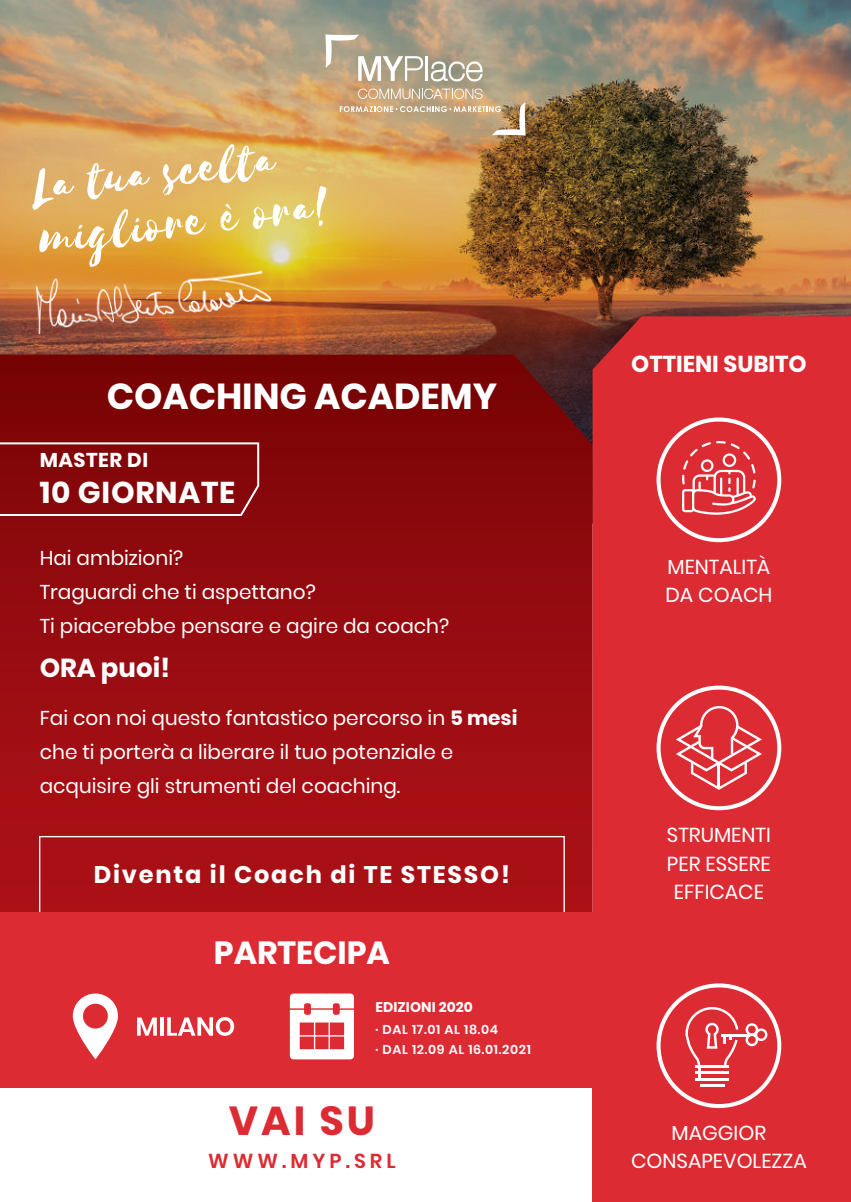
<style>
.page{position:relative;width:851px;height:1202px;background:#fff}
.page>*{position:absolute;margin:0;border:0;box-sizing:border-box;transform-origin:0 0}
.t1{font:700 40.4px "Poppins";color:#dd2b34}
.t2{font:700 36px "Poppins";color:#fff}
.t3{font:700 32px "Poppins";color:#fff}
.t4{font:700 30px "Poppins";letter-spacing:.025em;color:#fff}
.t5{font:700 26px "Poppins";color:#fff}
.t6{font:700 24px "Poppins";letter-spacing:.075em;color:#fff}
.t7{font:700 23px "Poppins";color:#fff}
.t8{font:20.2px/28.2px "Poppins";color:#fff;text-align:center}
.t9{font:600 20.2px "Poppins";letter-spacing:.2em;color:#dd2b34}
.t10{font:20px/34px "Poppins";color:#fff}
.t11{font:700 20px "Poppins";letter-spacing:.025em;color:#fff}
.t12{font:700 14px "Poppins";letter-spacing:.005em;color:#fff}
.t13{font:600 12.8px/20px "Poppins";letter-spacing:.05em;color:#fff}
.s1{font-weight:700}
</style>
<div class="page">
<img style="left:0;top:0;width:850px;height:355px">
<svg style="left:32px;top:144px;width:294px;height:123px;background:#e4bf6d"></svg>
<img style="left:32px;top:264px;width:239px;height:70px">
<svg style="left:0;top:355px;width:592px;height:557px;background:#940b0f"></svg>
<div style="left:39px;top:836px;width:525px;height:77px;border:1px solid #fff"></div>
<div style="left:592px;top:316px;width:258px;height:886px;background:#dd2b34"></div>
<div style="left:0;top:912px;width:592px;height:290px;background:#dd2b34"></div>
<div style="left:0;top:1088px;width:591px;height:114px;background:#fff"></div>
<svg style="left:0;top:441px;width:261px;height:76px;background:#8b1517"></svg>
<div style="left:656px;top:983px;width:125px;height:125px;border:4px solid #fff;border-radius:50%"></div>
<div style="left:656px;top:418px;width:125px;height:124px;border:4px solid #fff;border-radius:50%"></div>
<svg style="left:682px;top:441px;width:73px;height:76px;background:#e4585f"></svg>
<div style="left:656px;top:686px;width:125px;height:124px;border:4px solid #fff;border-radius:50%"></div>
<svg style="left:675px;top:706px;width:86px;height:84px;background:#e25057"></svg>
<hr style="left:721px;top:1034px;width:28px;height:2px;background:#fff">
<svg style="left:745px;top:1023px;width:22px;height:23px"></svg>
<hr style="left:695px;top:1078px;width:33px;height:2px;background:#fff">
<hr style="left:700px;top:1084px;width:24px;height:3px;background:#fff">
<svg style="left:685px;top:1007px;width:53px;height:72px"></svg>
<svg style="left:137px;top:1017px;width:20px;height:19px"></svg>
<hr style="left:160px;top:1017px;width:4px;height:19px;background:#fff">
<svg style="left:167px;top:1017px;width:67px;height:19px"></svg>
<svg style="left:73px;top:993px;width:45px;height:66px"></svg>
<svg style="left:290px;top:993px;width:64px;height:66px"></svg>
<svg style="left:325px;top:34px;width:98px;height:47px"></svg>
<hr style="left:425px;top:56px;width:2px;height:25px;background:#fff">
<svg style="left:431px;top:61px;width:51px;height:20px"></svg>
<svg style="left:340px;top:88px;width:185px;height:48px;background:#caab84"></svg>
<h2 class="t2" style="left:107px;top:376px;width:392px">COACHING ACADEMY</h2>
<p class="t11" style="left:40px;top:449px;width:110px">MASTER DI</p>
<h3 class="t4" style="left:40px;top:476px;width:197px">10 GIORNATE</h3>
<p class="t10" style="left:40px;top:542px;width:411px">Hai ambizioni?<br>Traguardi che ti aspettano?<br>Ti piacerebbe pensare e agire da coach?</p>
<h3 class="t5" style="left:40px;top:653px;width:132px">ORA puoi!</h3>
<p class="t10" style="left:40px;top:702px;width:479px">Fai con noi questo fantastico percorso in <span class="s1">5 mesi </span>che ti porterà a liberare il tuo potenziale e acquisire gli strumenti del coaching.</p>
<p class="t6" style="left:94px;top:860px;width:418px">Diventa il Coach di TE STESSO!</p>
<h3 class="t3" style="left:214px;top:934px;width:177px">PARTECIPA</h3>
<p class="t12" style="left:375px;top:999px;width:99px">EDIZIONI 2020</p>
<p class="t13" style="left:375px;top:1019px;width:157px">· DAL 17.01 AL 18.04<br>· DAL 12.09 AL 16.01.2021</p>
<h1 class="t1" style="left:229px;top:1097px;width:148px">VAI SU</h1>
<p class="t9" style="left:208px;top:1149px;width:189px">WWW.MYP.SRL</p>
<p class="t7" style="left:631px;top:350px;width:177px">OTTIENI SUBITO</p>
<p class="t8" style="left:665px;top:552px;width:108px;text-align:left">MENTALITÀ<br>DA COACH</p>
<p class="t8" style="left:666px;top:821px;width:105px">STRUMENTI<br>PER ESSERE<br>EFFICACE</p>
<p class="t8" style="left:631px;top:1119px;width:177px">MAGGIOR<br>CONSAPEVOLEZZA</p>
</div>
